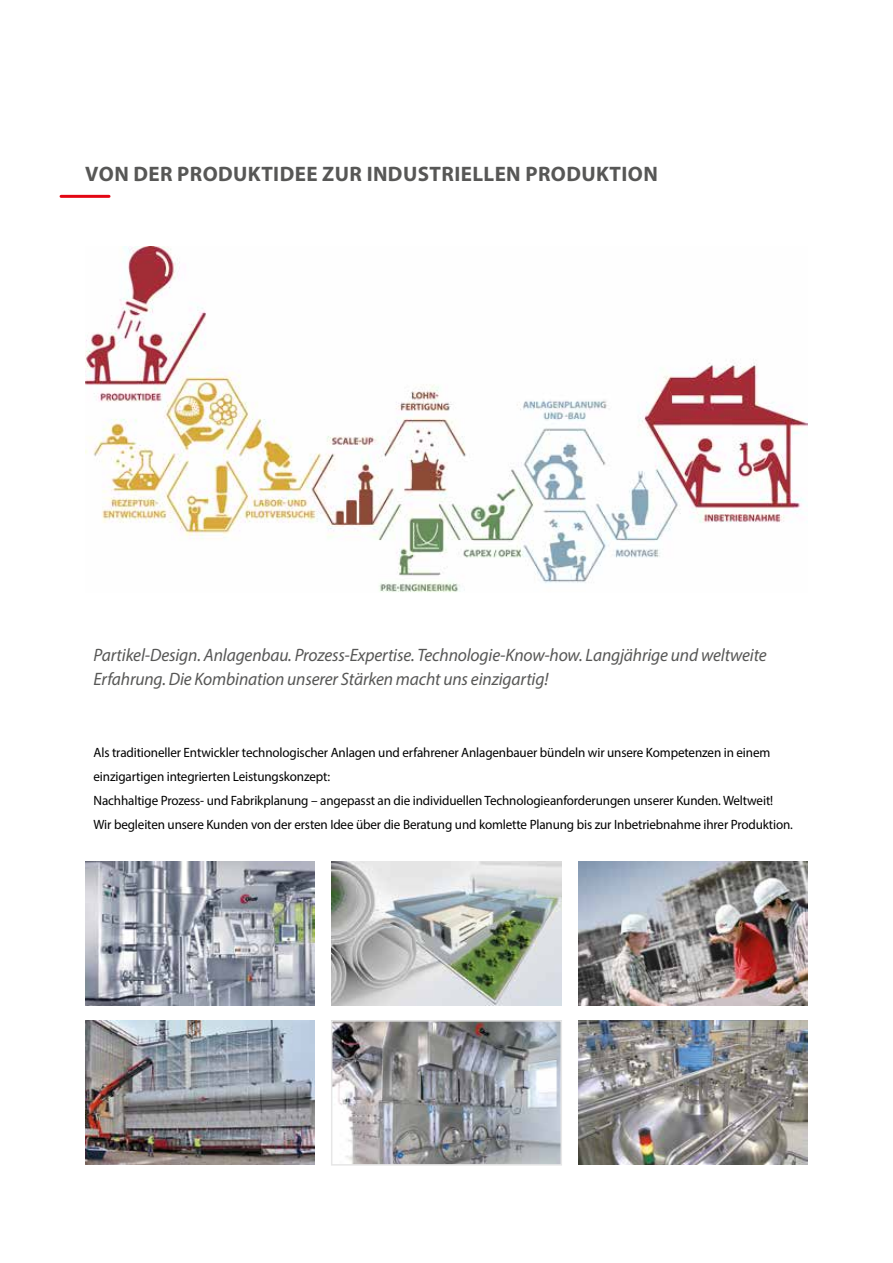
<style>
.page{position:relative;width:893px;height:1263px;background:#fff}
.page>*{position:absolute;margin:0;border:0;box-sizing:border-box;transform-origin:0 0}
.t1{font:700 21px "Myriad Pro";letter-spacing:.02em;color:#575756}
.t2{font:italic 18px/24px "Myriad Pro";letter-spacing:-.01em;color:#575756}
.t3{font:13.5px/24px "Myriad Pro";letter-spacing:-.01em;color:#000}
</style>
<div class="page">
<hr style="left:61px;top:195px;width:48px;height:3px;background:#e30613">
<img style="left:85px;top:862px;width:230px;height:144px">
<img style="left:332px;top:862px;width:229px;height:144px">
<img style="left:578px;top:862px;width:230px;height:144px">
<img style="left:85px;top:1020px;width:230px;height:144px">
<img style="left:334px;top:1023px;width:225px;height:139px">
<div style="left:331px;top:1020px;width:231px;height:145px;border:2px solid #e6e6e6"></div>
<img style="left:578px;top:1020px;width:230px;height:144px">
<img style="left:85px;top:246px;width:723px;height:346px">
<h1 class="t1" style="left:85px;top:160px;width:295px">VON DER PRODU KTIDEE ZUR INDU</h1>
<h1 class="t1" style="left:418px;top:160px;width:239px">STRIELLEN PRODU KTION</h1>
<h2 class="t2" style="left:94px;top:642px;width:675px">Partikel-Design. Anlagenbau. Prozess-Expertise. Technologie-Know-how. Langjährige und weltweite<br>Erfahrung. Die Kombination unserer Stärken macht uns einzigartig!</h2>
<p class="t3" style="left:94px;top:740px;width:701px">Als traditioneller Entwickler technologischer Anlagen und erfahrener Anlagenbauer bündeln wir unsere Kompetenzen in einem einzigartigen integrierten Leistungskonzept:<br>Nachhaltige Prozess- und Fabrikplanung – angepasst an die individuellen Technologieanforderungen unserer Kunden. Weltweit!<br>Wir begleiten unsere Kunden von der ersten Idee über die Beratung und komlette Planung bis zur Inbetriebnahme ihrer Produktion.</p>
</div>
